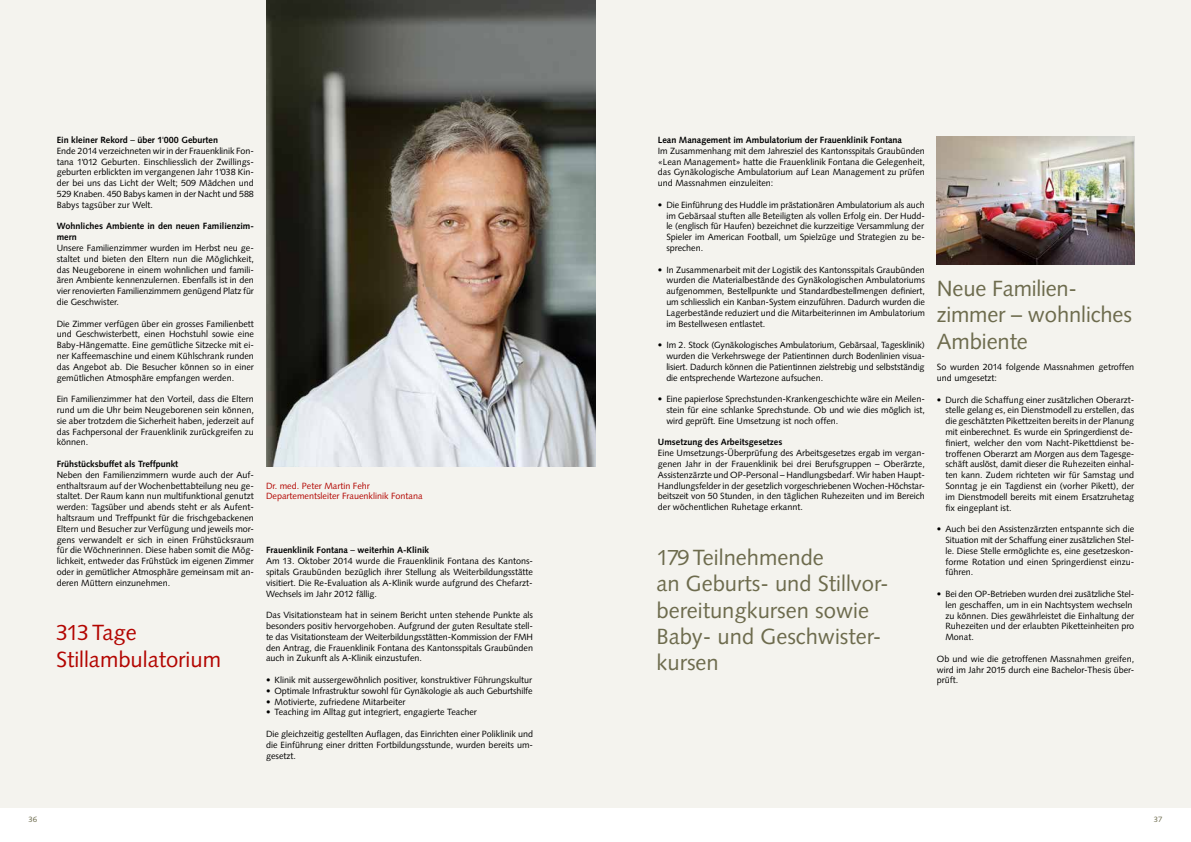
<style>
.page{position:relative;width:1191px;height:842px;background:#fff}
.page>*{position:absolute;margin:0;border:0;box-sizing:border-box;transform-origin:0 0}
.t1{font:22px/26.4px "Syntax";color:#6d6b4d}
.t2{font:22px/26.4px "Syntax";color:#b30501}
.t3{font:9px/10.8px "Syntax";color:#000;text-align:justify}
.t4{font:700 9px/10.8px "Syntax";color:#000}
.t5{font:9px/10.8px "Syntax";color:#b30501}
.t6{font:7.8px "Syntax";color:#6d6b4d}
.s1{font-weight:700}
</style>
<div class="page">
<div style="left:0;top:0;width:1191px;height:808px;background:#f4f3ee"></div>
<img style="left:266px;top:0;width:329px;height:467px">
<img style="left:937px;top:136px;width:197px;height:129px">
<p class="t3" style="left:57px;top:134px;width:199px;text-align:left"><span class="s1">Ein kleiner Rekord</span> – <span class="s1">über 1</span>'<span class="s1">000 Geburten<br></span>Ende 2014 verzeichneten wir in der Frauenklinik Fon&shy;tana 1'012 Geburten. Einschliesslich der Zwillings&shy;geburten erblickten im vergangenen Jahr 1'038 Kin&shy;der bei uns das Licht der Welt; 509 Mädchen und 529 Knaben. 450 Babys kamen in der Nacht und 588<br>Babys tagsüber zur Welt.</p>
<p class="t4" style="left:57px;top:221px;width:199px">Wohnliches Ambiente in den neuen Familienzim&shy;mern</p>
<p class="t3" style="left:57px;top:242px;width:199px">Unsere Familienzimmer wurden im Herbst neu ge&shy;staltet und bieten den Eltern nun die Möglichkeit, das Neugeborene in einem wohnlichen und famili&shy;ären Ambiente kennenzulernen. Ebenfalls ist in den vier renovierten Familienzimmern genügend Platz für die Geschwister.</p>
<p class="t3" style="left:57px;top:318px;width:199px">Die Zimmer verfügen über ein grosses Familienbett und Geschwisterbett, einen Hochstuhl sowie eine Baby-Hängematte. Eine gemütliche Sitzecke mit ei&shy;ner Kaffeemaschine und einem Kühlschrank runden das Angebot ab. Die Besucher können so in einer gemütlichen Atmosphäre empfangen werden.</p>
<p class="t3" style="left:57px;top:394px;width:199px">Ein Familienzimmer hat den Vorteil, dass die Eltern rund um die Uhr beim Neugeborenen sein können, sie aber trotzdem die Sicherheit haben, jederzeit auf das Fachpersonal der Frauenklinik zurückgreifen zu können.</p>
<p class="t4" style="left:57px;top:458px;width:123px">Frühstücksbuffet als Treffpunkt</p>
<p class="t3" style="left:57px;top:469px;width:199px">Neben den Familienzimmern wurde auch der Auf&shy;enthaltsraum auf der Wochenbettabteilung neu ge&shy;staltet. Der Raum kann nun multifunktional genutzt werden: Tagsüber und abends steht er als Aufent&shy;haltsraum und Treffpunkt für die frischgebackenen Eltern und Besucher zur Verfügung und jeweils mor&shy;gens verwandelt er sich in einen Frühstücksraum für die Wöchnerinnen. Diese haben somit die Mög&shy;lichkeit, entweder das Frühstück im eigenen Zimmer oder in gemütlicher Atmosphäre gemeinsam mit an&shy;deren Müttern einzunehmen.</p>
<h1 class="t2" style="left:56px;top:619px;width:167px">313 Tage<br>Stillambulatorium</h1>
<p class="t5" style="left:266px;top:480px;width:158px">Dr. med. Peter Martin Fehr<br>Departementsleiter Frauenklinik Fontana</p>
<p class="t3" style="left:266px;top:545px;width:268px;text-align:left"><span class="s1">Frauenklinik Fontana</span> – <span class="s1">weiterhin A-Klinik<br></span>Am 13. Oktober 2014 wurde die Frauenklinik Fontana des Kantons&shy;spitals Graubünden bezüglich ihrer Stellung als Weiterbildungsstätte visitiert. Die Re-Evaluation als A-Klinik wurde aufgrund des Chefarzt-Wechsels im Jahr 2012 fällig.</p>
<p class="t3" style="left:266px;top:610px;width:268px">Das Visitationsteam hat in seinem Bericht unten stehende Punkte als besonders positiv hervorgehoben. Aufgrund der guten Resultate stell&shy;te das Visitationsteam der Weiterbildungsstätten-Kommission der FMH den Antrag, die Frauenklinik Fontana des Kantonsspitals Graubünden auch in Zukunft als A-Klinik einzustufen.</p>
<p class="t3" style="left:266px;top:674px;width:268px">• Klinik mit aussergewöhnlich positiver, konstruktiver Führungskultur</p>
<p class="t3" style="left:266px;top:685px;width:268px">• Optimale Infrastruktur sowohl für Gynäkologie als auch Geburtshilfe</p>
<p class="t3" style="left:266px;top:696px;width:141px">• Motivierte, zufriedene Mitarbeiter</p>
<p class="t3" style="left:266px;top:707px;width:212px">• Teaching im Alltag gut integriert, engagierte Teacher</p>
<p class="t3" style="left:266px;top:728px;width:268px">Die gleichzeitig gestellten Auflagen, das Einrichten einer Poliklinik und die Einführung einer dritten Fortbildungsstunde, wurden bereits um&shy;gesetzt.</p>
<p class="t4" style="left:658px;top:134px;width:246px">Lean Management im Ambulatorium der Frauenklinik Fontana</p>
<p class="t3" style="left:658px;top:145px;width:268px">Im Zusammenhang mit dem Jahresziel des Kantonsspitals Graubünden «Lean Management» hatte die Frauenklinik Fontana die Gelegenheit, das Gynäkologische Ambulatorium auf Lean Management zu prüfen und Massnahmen einzuleiten:</p>
<p class="t3" style="left:666px;top:199px;width:260px;text-indent:-9px">• Die Einführung des Huddle im prästationären Ambulatorium als auch im Gebärsaal stuften alle Beteiligten als vollen Erfolg ein. Der Hudd&shy;le (englisch für Haufen) bezeichnet die kurzzeitige Versammlung der Spieler im American Football, um Spielzüge und Strategien zu be&shy;sprechen.</p>
<p class="t3" style="left:666px;top:264px;width:260px;text-indent:-9px">• In Zusammenarbeit mit der Logistik des Kantonsspitals Graubünden wurden die Materialbestände des Gynäkologischen Ambulatoriums aufgenommen, Bestellpunkte und Standardbestellmengen definiert, um schliesslich ein Kanban-System einzuführen. Dadurch wurden die Lagerbestände reduziert und die Mitarbeiterinnen im Ambulatorium im Bestellwesen entlastet.</p>
<p class="t3" style="left:666px;top:340px;width:260px;text-indent:-9px">• Im 2. Stock (Gynäkologisches Ambulatorium, Gebärsaal, Tagesklinik) wurden die Verkehrswege der Patientinnen durch Bodenlinien visua&shy;lisiert. Dadurch können die Patientinnen zielstrebig und selbstständig die entsprechende Wartezone aufsuchen.</p>
<p class="t3" style="left:666px;top:394px;width:260px;text-indent:-9px">• Eine papierlose Sprechstunden-Krankengeschichte wäre ein Meilen&shy;stein für eine schlanke Sprechstunde. Ob und wie dies möglich ist, wird geprüft. Eine Umsetzung ist noch offen.</p>
<p class="t4" style="left:658px;top:437px;width:126px">Umsetzung des Arbeitsgesetzes</p>
<p class="t3" style="left:658px;top:448px;width:268px">Eine Umsetzungs-Überprüfung des Arbeitsgesetzes ergab im vergan&shy;genen Jahr in der Frauenklinik bei drei Berufsgruppen – Oberärzte, Assistenzärzte und OP-Personal – Handlungsbedarf. Wir haben Haupt-Handlungsfelder in der gesetzlich vorgeschriebenen Wochen-Höchstar&shy;beitszeit von 50 Stunden, in den täglichen Ruhezeiten und im Bereich der wöchentlichen Ruhetage erkannt.</p>
<h1 class="t1" style="left:656px;top:544px;width:234px">179 Teilnehmende<br>an Geburts- und Stillvor&shy;bereitungkursen sowie<br>Baby- und Geschwister&shy;kursen</h1>
<h1 class="t1" style="left:937px;top:275px;width:197px">Neue Familien&shy;zimmer – wohnliches<br>Ambiente</h1>
<p class="t3" style="left:937px;top:362px;width:199px">So wurden 2014 folgende Massnahmen getroffen und umgesetzt:</p>
<p class="t3" style="left:945px;top:394px;width:190px;text-align:left;text-indent:-9px">• Durch die Schaffung einer zusätzlichen Oberarzt&shy;stelle gelang es, ein Dienstmodell zu erstellen, das die geschätzten Pikettzeiten bereits in der Planung mit einberechnet. Es wurde ein Springerdienst de&shy;finiert, welcher den vom Nacht-Pikettdienst be&shy;troffenen Oberarzt am Morgen aus dem Tagesge&shy;schäft auslöst, damit dieser die Ruhezeiten einhal&shy;ten kann. Zudem richteten wir für Samstag und Sonntag je ein Tagdienst ein (vorher Pikett), der im Dienstmodell bereits mit einem Ersatzruhetag fix eingeplant ist.</p>
<p class="t3" style="left:945px;top:524px;width:190px;text-indent:-9px">• Auch bei den Assistenzärzten entspannte sich die Situation mit der Schaffung einer zusätzlichen Stel&shy;le. Diese Stelle ermöglichte es, eine gesetzeskon&shy;forme Rotation und einen Springerdienst einzu&shy;führen.</p>
<p class="t3" style="left:945px;top:588px;width:190px;text-align:left;text-indent:-9px">• Bei den OP-Betrieben wurden drei zusätzliche Stel&shy;len geschaffen, um in ein Nachtsystem wechseln zu können. Dies gewährleistet die Einhaltung der Ruhezeiten und der erlaubten Piketteinheiten pro Monat.</p>
<p class="t3" style="left:937px;top:653px;width:199px">Ob und wie die getroffenen Massnahmen greifen, wird im Jahr 2015 durch eine Bachelor-Thesis über&shy;prüft.</p>
<p class="t6" style="left:28px;top:815px;width:10px">36</p>
<p class="t6" style="left:1154px;top:815px;width:10px">37</p>
</div>
